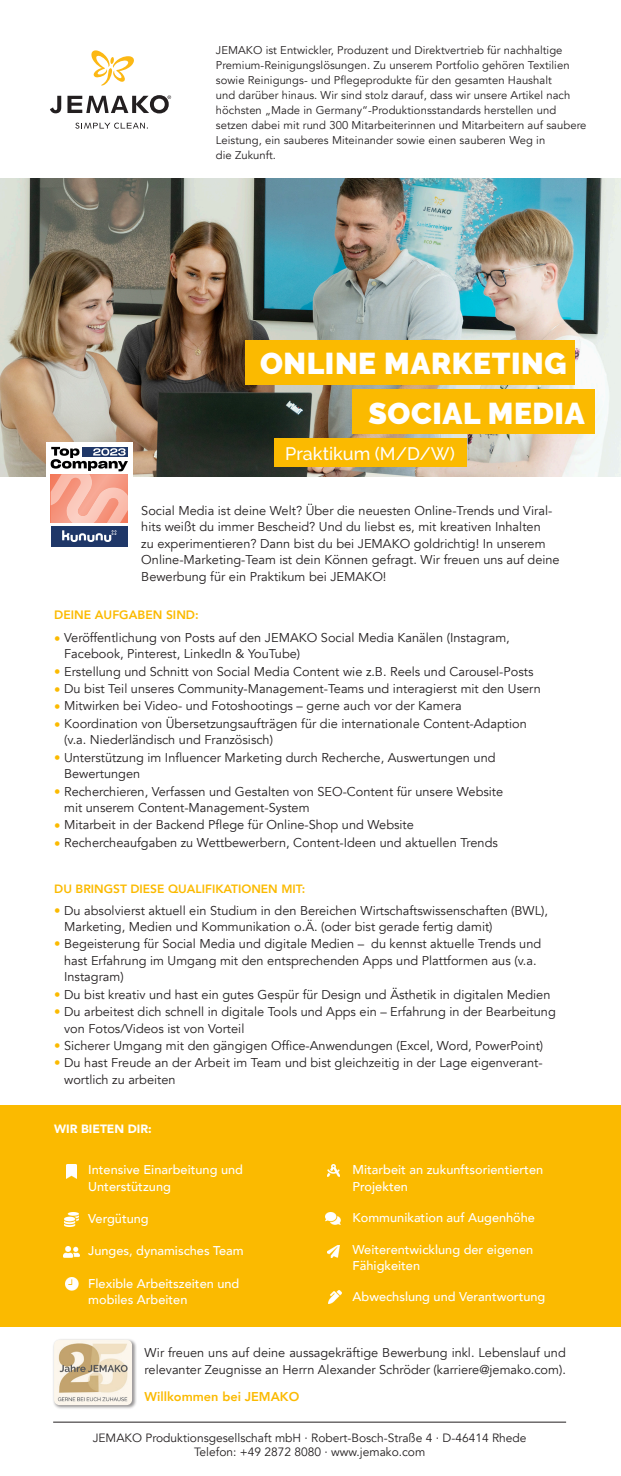
<style>
.page{position:relative;width:621px;height:1476px;background:#fff}
.page>*{position:absolute;margin:0;border:0;box-sizing:border-box;transform-origin:0 0}
.t1{font:900 30px "Raleway";letter-spacing:.02em;color:#fff}
.t2{font:500 18px "Raleway";color:#fff}
.Absatzformat_1{font:12.75px/16.5px "Avenir";color:#231f20}
.t3{font:500 12.75px/16.5px "Avenir";color:#fff}
.t4{font:800 12.75px "Avenir";color:#fbba00}
.t5{font:800 12.15px "Avenir";color:#fbba00}
.t6{font:12px "Avenir";color:#231f20}
.t7{font:800 12px "Avenir";color:#fbba00}
.t8{font:900 12px "Avenir";color:#fff}
.t9{font:11.25px/15px "Avenir";letter-spacing:.005em;color:#231f20}
.s1{color:#fbba00}
</style>
<div class="page">
<img style="left:0;top:179px;width:621px;height:297px">
<svg style="left:75px;top:123px;width:73px;height:6px"></svg>
<svg style="left:50px;top:96px;width:11px;height:17px"></svg>
<svg style="left:67px;top:95px;width:104px;height:18px"></svg>
<svg style="left:91px;top:50px;width:43px;height:36px"></svg>
<hr style="left:53px;top:1421px;width:513px;height:1px;background:#231f20">
<div style="left:46px;top:442px;width:87px;height:109px;background:#fff"></div>
<div style="left:51px;top:526px;width:77px;height:20px;background:#1f3768"></div>
<svg style="left:62px;top:530px;width:55px;height:12px"></svg>
<img style="left:51px;top:474px;width:77px;height:49px">
<svg style="left:51px;top:447px;width:77px;height:24px"></svg>
<div style="left:53px;top:1338px;width:84px;height:71px;background:#231f20;opacity:.49"></div>
<img style="left:54px;top:1339px;width:78px;height:66px">
<div style="left:352px;top:389px;width:243px;height:44px;background:#fbba00"></div>
<div style="left:244px;top:340px;width:330px;height:44px;background:#fbba00"></div>
<div style="left:274px;top:439px;width:193px;height:28px;background:#fbba00"></div>
<div style="left:0;top:1106px;width:621px;height:220px;background:#fbba00"></div>
<svg style="left:65px;top:1277px;width:13px;height:13px"></svg>
<svg style="left:327px;top:1245px;width:12px;height:12px"></svg>
<svg style="left:327px;top:1164px;width:12px;height:12px"></svg>
<img style="left:65px;top:1212px;width:14px;height:14px">
<img style="left:67px;top:1164px;width:10px;height:14px">
<img style="left:326px;top:1212px;width:15px;height:12px">
<svg style="left:328px;top:1290px;width:13px;height:13px"></svg>
<img style="left:64px;top:1246px;width:16px;height:11px">
<p class="t9" style="left:216px;top:43px;width:372px">JEMAKO ist Entwickler, Produzent und Direktvertrieb für nachhaltige Premium-Reinigungslösungen. Zu unserem Portfolio gehören Textilien sowie Reinigungs- und Pflegeprodukte für den gesamten Haushalt<br>und darüber hinaus. Wir sind stolz darauf, dass wir unsere Artikel nach höchsten „Made in Germany“-Produktionsstandards herstellen und setzen dabei mit rund 300 Mitarbeiterinnen und Mitarbeitern auf saubere Leistung, ein sauberes Miteinander sowie einen sauberen Weg in<br>die Zukunft.</p>
<p class="t1" style="left:260px;top:346px;width:308px">ONLINE MARKETING</p>
<p class="t1" style="left:368px;top:395px;width:218px">SOCIAL MEDIA</p>
<p class="t2" style="left:285px;top:443px;width:171px">Praktikum (M/D/W)</p>
<p class="Absatzformat_1" style="left:141px;top:502px;width:420px">Social Media ist deine Welt? Über die neuesten Online-Trends und Viral&shy;hits weißt du immer Bescheid? Und du liebst es, mit kreativen Inhalten<br>zu experimentieren? Dann bist du bei JEMAKO goldrichtig! In unserem Online-Marketing-Team ist dein Können gefragt. Wir freuen uns auf deine Bewerbung für ein Praktikum bei JEMAKO!</p>
<p class="t5" style="left:54px;top:605px;width:146px">DEINE AUFGABEN SIND:</p>
<p class="Absatzformat_1" style="left:64px;top:629px;width:447px;text-indent:-10px"><span class="s1">•</span> Veröffentlichung von Posts auf den JEMAKO Social Media Kanälen (Instagram,<br>Facebook, Pinterest, LinkedIn &amp; YouTube)</p>
<p class="Absatzformat_1" style="left:54px;top:663px;width:481px"><span class="s1">•</span> Erstellung und Schnitt von Social Media Content wie z.B. Reels und Carousel-Posts</p>
<p class="Absatzformat_1" style="left:54px;top:680px;width:488px"><span class="s1">•</span> Du bist Teil unseres Community-Management-Teams und interagierst mit den Usern</p>
<p class="Absatzformat_1" style="left:54px;top:698px;width:409px"><span class="s1">•</span> Mitwirken bei Video- und Fotoshootings – gerne auch vor der Kamera</p>
<p class="Absatzformat_1" style="left:64px;top:715px;width:464px;text-indent:-10px"><span class="s1">•</span> Koordination von Übersetzungsaufträgen für die internationale Content-Adaption (v.a. Niederländisch und Französisch)</p>
<p class="Absatzformat_1" style="left:64px;top:749px;width:433px;text-indent:-10px"><span class="s1">•</span> Unterstützung im Influencer Marketing durch Recherche, Auswertungen und<br>Bewertungen</p>
<p class="Absatzformat_1" style="left:64px;top:783px;width:440px;text-indent:-10px"><span class="s1">•</span> Recherchieren, Verfassen und Gestalten von SEO-Content für unsere Website mit unserem Content-Management-System</p>
<p class="Absatzformat_1" style="left:54px;top:817px;width:361px"><span class="s1">•</span> Mitarbeit in der Backend Pflege für Online-Shop und Website</p>
<p class="Absatzformat_1" style="left:54px;top:834px;width:445px"><span class="s1">•</span> Rechercheaufgaben zu Wettbewerbern, Content-Ideen und aktuellen Trends</p>
<p class="t7" style="left:54px;top:879px;width:252px">DU BRINGST DIESE QUALIFIKATIONEN MIT:</p>
<p class="Absatzformat_1" style="left:64px;top:902px;width:485px;text-indent:-10px"><span class="s1">•</span> Du absolvierst aktuell ein Studium in den Bereichen Wirtschaftswissenschaften (BWL),<br>Marketing, Medien und Kommunikation o.Ä. (oder bist gerade fertig damit)</p>
<p class="Absatzformat_1" style="left:64px;top:936px;width:478px;text-indent:-10px"><span class="s1">•</span> Begeisterung für Social Media und digitale Medien – du kennst aktuelle Trends und hast Erfahrung im Umgang mit den entsprechenden Apps und Plattformen aus (v.a.<br>Instagram)</p>
<p class="Absatzformat_1" style="left:54px;top:986px;width:498px"><span class="s1">•</span> Du bist kreativ und hast ein gutes Gespür für Design und Ästhetik in digitalen Medien</p>
<p class="Absatzformat_1" style="left:64px;top:1003px;width:493px;text-indent:-10px"><span class="s1">•</span> Du arbeitest dich schnell in digitale Tools und Apps ein – Erfahrung in der Bearbeitung von Fotos/Videos ist von Vorteil</p>
<p class="Absatzformat_1" style="left:54px;top:1037px;width:490px"><span class="s1">•</span> Sicherer Umgang mit den gängigen Office-Anwendungen (Excel, Word, PowerPoint)</p>
<p class="Absatzformat_1" style="left:64px;top:1055px;width:480px;text-indent:-10px"><span class="s1">•</span> Du hast Freude an der Arbeit im Team und bist gleichzeitig in der Lage eigenverant&shy;wortlich zu arbeiten</p>
<p class="t8" style="left:54px;top:1118px;width:99px">WIR BIETEN DIR:</p>
<p class="t3" style="left:88px;top:1161px;width:156px">Intensive Einarbeitung und<br>Unterstützung</p>
<p class="t3" style="left:88px;top:1209px;width:62px">Vergütung</p>
<p class="t3" style="left:88px;top:1242px;width:157px">Junges, dynamisches Team</p>
<p class="t3" style="left:88px;top:1274px;width:153px">Flexible Arbeitszeiten und mobiles Arbeiten</p>
<p class="t3" style="left:352px;top:1161px;width:192px">Mitarbeit an zukunftsorientierten<br>Projekten</p>
<p class="t3" style="left:352px;top:1209px;width:184px">Kommunikation auf Augenhöhe</p>
<p class="t3" style="left:352px;top:1240px;width:182px;line-height:15.8px">Weiterentwicklung der eigenen<br>Fähigkeiten</p>
<p class="t3" style="left:352px;top:1287px;width:194px">Abwechslung und Verantwortung</p>
<p class="Absatzformat_1" style="left:145px;top:1344px;width:423px">Wir freuen uns auf deine aussagekräftige Bewerbung inkl. Lebenslauf und relevanter Zeugnisse an Herrn Alexander Schröder (karriere@jemako.com).</p>
<p class="t4" style="left:145px;top:1386px;width:156px">Willkommen bei JEMAKO</p>
<p class="t6" style="left:93px;top:1430px;width:435px">JEMAKO Produktionsgesellschaft mbH · Robert-Bosch-Straße 4 · D-46414 Rhede</p>
<p class="t6" style="left:194px;top:1445px;width:233px">Telefon: +49 2872 8080 · www.jemako.com</p>
</div>
